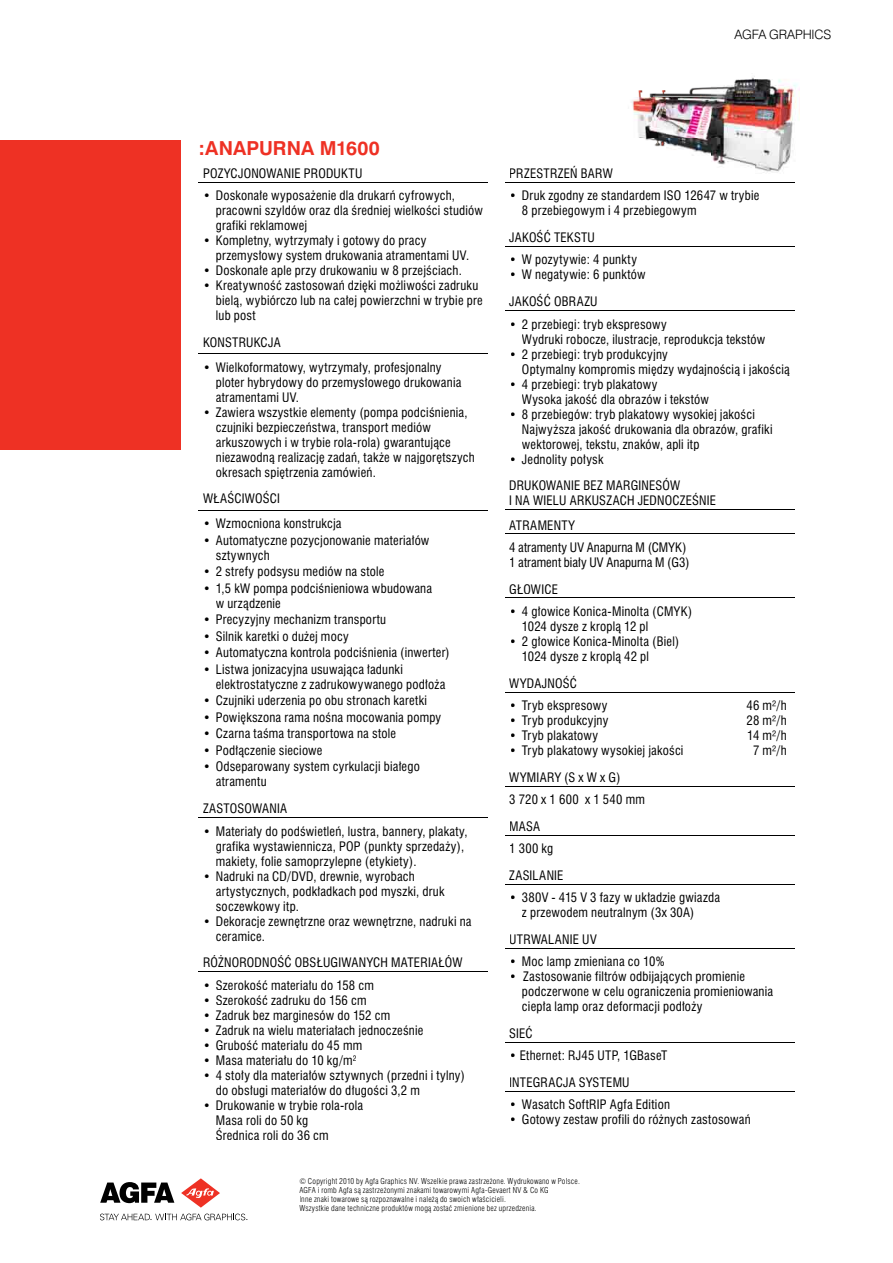
<style>
.page{position:relative;width:893px;height:1263px;background:#fff}
.page>*{position:absolute;margin:0;border:0;box-sizing:border-box;transform-origin:0 0}
.t1{font:700 18px "Swis 721 PL";letter-spacing:.005em;color:#ee3124}
.t2{font:12px/15px "Swis 721 Cn PL";letter-spacing:.02em;color:#000}
.t3{font:12px "Swis 721 Cn PL";color:#000}
.t4{font:12px "Swis 721 Lt PL";letter-spacing:-.015em;color:#000}
.t5{font:7.5px/9px "Swis 721 Lt Cn PL";letter-spacing:.03em;color:#000}
</style>
<div class="page">
<svg style="left:100px;top:1213px;width:147px;height:7px"></svg>
<svg style="left:100px;top:1182px;width:74px;height:21px"></svg>
<svg style="left:181px;top:1178px;width:39px;height:29px"></svg>
<img style="left:631px;top:76px;width:168px;height:97px">
<div style="left:0;top:140px;width:180px;height:310px;background:#ee3124"></div>
<hr style="left:199px;top:182px;width:289px;height:1px;background:#000">
<hr style="left:199px;top:353px;width:289px;height:1px;background:#000">
<hr style="left:199px;top:510px;width:289px;height:1px;background:#000">
<hr style="left:199px;top:817px;width:289px;height:1px;background:#000">
<hr style="left:199px;top:971px;width:289px;height:1px;background:#000">
<hr style="left:505px;top:246px;width:289px;height:1px;background:#000">
<hr style="left:505px;top:310px;width:289px;height:1px;background:#000">
<hr style="left:505px;top:509px;width:289px;height:1px;background:#000">
<hr style="left:505px;top:598px;width:289px;height:1px;background:#000">
<hr style="left:505px;top:692px;width:289px;height:1px;background:#000">
<hr style="left:505px;top:533px;width:289px;height:1px;background:#000">
<hr style="left:505px;top:182px;width:289px;height:1px;background:#000">
<hr style="left:505px;top:786px;width:289px;height:1px;background:#000">
<hr style="left:505px;top:835px;width:289px;height:1px;background:#000">
<hr style="left:505px;top:884px;width:289px;height:1px;background:#000">
<hr style="left:505px;top:948px;width:289px;height:1px;background:#000">
<hr style="left:505px;top:1042px;width:289px;height:1px;background:#000">
<hr style="left:505px;top:1091px;width:289px;height:1px;background:#000">
<p class="t4" style="left:735px;top:27px;width:98px">AGFA GRAPHICS</p>
<h1 class="t1" style="left:199px;top:136px;width:182px">:ANAPURNA M1600</h1>
<p class="t2" style="left:203px;top:166px;width:161px">POZYCJONOWANIE PRODUKTU</p>
<p class="t2" style="left:216px;top:188px;width:269px;text-indent:-13px">• Doskonałe wyposażenie dla drukarń cyfrowych, pracowni szyldów oraz dla średniej wielkości studiów grafiki reklamowej</p>
<p class="t2" style="left:216px;top:233px;width:255px;text-indent:-13px">• Kompletny, wytrzymały i gotowy do pracy przemysłowy system drukowania atramentami UV.</p>
<p class="t2" style="left:203px;top:263px;width:260px">• Doskonałe aple przy drukowaniu w 8 przejściach.</p>
<p class="t2" style="left:216px;top:278px;width:268px;text-indent:-13px">• Kreatywność zastosowań dzięki możliwości zadruku bielą, wybiórczo lub na całej powierzchni w trybie pre lub post</p>
<p class="t2" style="left:203px;top:335px;width:79px">KONSTRUKCJA</p>
<p class="t2" style="left:216px;top:359px;width:247px;text-indent:-13px">• Wielkoformatowy, wytrzymały, profesjonalny ploter hybrydowy do przemysłowego drukowania atramentami UV.</p>
<p class="t2" style="left:216px;top:404px;width:261px;text-indent:-13px">• Zawiera wszystkie elementy (pompa podciśnienia, czujniki bezpieczeństwa, transport mediów arkuszowych i w trybie rola-rola) gwarantujące niezawodną realizację zadań, także w najgorętszych okresach spiętrzenia zamówień.</p>
<p class="t2" style="left:203px;top:491px;width:78px">WŁAŚCIWOŚCI</p>
<p class="t2" style="left:203px;top:516px;width:140px">• Wzmocniona konstrukcja</p>
<p class="t2" style="left:216px;top:533px;width:215px;text-indent:-13px">• Automatyczne pozycjonowanie materiałów sztywnych</p>
<p class="t2" style="left:203px;top:564px;width:183px">• 2 strefy podsysu mediów na stole</p>
<p class="t2" style="left:216px;top:581px;width:218px;text-indent:-13px">• 1,5 kW pompa podciśnieniowa wbudowana w urządzenie</p>
<p class="t2" style="left:203px;top:612px;width:185px">• Precyzyjny mechanizm transportu</p>
<p class="t2" style="left:203px;top:629px;width:147px">• Silnik karetki o dużej mocy</p>
<p class="t2" style="left:203px;top:645px;width:248px">• Automatyczna kontrola podciśnienia (inwerter)</p>
<p class="t2" style="left:216px;top:662px;width:231px;text-indent:-13px">• Listwa jonizacyjna usuwająca ładunki elektrostatyczne z zadrukowywanego podłoża</p>
<p class="t2" style="left:203px;top:693px;width:225px">• Czujniki uderzenia po obu stronach karetki</p>
<p class="t2" style="left:203px;top:710px;width:240px">• Powiększona rama nośna mocowania pompy</p>
<p class="t2" style="left:203px;top:726px;width:195px">• Czarna taśma transportowa na stole</p>
<p class="t2" style="left:203px;top:743px;width:121px">• Podłączenie sieciowe</p>
<p class="t2" style="left:216px;top:759px;width:206px;text-indent:-13px">• Odseparowany system cyrkulacji białego atramentu</p>
<p class="t2" style="left:203px;top:801px;width:86px">ZASTOSOWANIA</p>
<p class="t2" style="left:216px;top:823px;width:253px;text-indent:-13px">• Materiały do podświetleń, lustra, bannery, plakaty, grafika wystawiennicza, POP (punkty sprzedaży), makiety, folie samoprzylepne (etykiety).</p>
<p class="t2" style="left:216px;top:868px;width:230px;text-indent:-13px">• Nadruki na CD/DVD, drewnie, wyrobach artystycznych, podkładkach pod myszki, druk soczewkowy itp.</p>
<p class="t2" style="left:216px;top:913px;width:257px;text-indent:-13px">• Dekoracje zewnętrzne oraz wewnętrzne, nadruki na ceramice.</p>
<p class="t2" style="left:203px;top:955px;width:261px">RÓŻNORODNOŚĆ OBSŁUGIWANYCH MATERIAŁÓW</p>
<p class="t2" style="left:203px;top:977px;width:172px">• Szerokość materiału do 158 cm</p>
<p class="t2" style="left:203px;top:992px;width:165px">• Szerokość zadruku do 156 cm</p>
<p class="t2" style="left:203px;top:1007px;width:189px">• Zadruk bez marginesów do 152 cm</p>
<p class="t2" style="left:203px;top:1022px;width:222px">• Zadruk na wielu materiałach jednocześnie</p>
<p class="t2" style="left:203px;top:1037px;width:161px">• Grubość materiału do 45 mm</p>
<p class="t2" style="left:203px;top:1052px;width:155px">• Masa materiału do 10 kg/m<sup>2</sup></p>
<p class="t2" style="left:216px;top:1067px;width:250px;text-indent:-13px">• 4 stoły dla materiałów sztywnych (przedni i tylny) do obsługi materiałów do długości 3,2 m</p>
<p class="t2" style="left:216px;top:1097px;width:149px;text-indent:-13px">• Drukowanie w trybie rola-rola<br>Masa roli do 50 kg<br>Średnica roli do 36 cm</p>
<p class="t2" style="left:509px;top:166px;width:105px">PRZESTRZEŃ BARW</p>
<p class="t2" style="left:522px;top:188px;width:239px;text-indent:-13px">• Druk zgodny ze standardem ISO 12647 w trybie<br>8 przebiegowym i 4 przebiegowym</p>
<p class="t2" style="left:509px;top:230px;width:87px">JAKOŚĆ TEKSTU</p>
<p class="t2" style="left:509px;top:252px;width:129px">• W pozytywie: 4 punkty</p>
<p class="t2" style="left:509px;top:267px;width:138px">• W negatywie: 6 punktów</p>
<p class="t2" style="left:509px;top:294px;width:90px">JAKOŚĆ OBRAZU</p>
<p class="t2" style="left:522px;top:316px;width:245px;text-indent:-13px">• 2 przebiegi: tryb ekspresowy<br>Wydruki robocze, ilustracje, reprodukcja tekstów</p>
<p class="t2" style="left:522px;top:346px;width:269px;text-indent:-13px">• 2 przebiegi: tryb produkcyjny<br>Optymalny kompromis między wydajnością i jakością</p>
<p class="t2" style="left:522px;top:376px;width:189px;text-indent:-13px">• 4 przebiegi: tryb plakatowy<br>Wysoka jakość dla obrazów i tekstów</p>
<p class="t2" style="left:522px;top:406px;width:252px;text-indent:-13px">• 8 przebiegów: tryb plakatowy wysokiej jakości<br>Najwyższa jakość drukowania dla obrazów, grafiki wektorowej, tekstu, znaków, apli itp</p>
<p class="t2" style="left:509px;top:451px;width:96px">• Jednolity połysk</p>
<p class="t2" style="left:509px;top:478px;width:208px">DRUKOWANIE BEZ MARGINESÓW<br>I NA WIELU ARKUSZACH JEDNOCZEŚNIE</p>
<p class="t2" style="left:509px;top:514px;width:179px;line-height:22.4px">ATRAMENTY<br>4 atramenty UV Anapurna M (CMYK)</p>
<p class="t3" style="left:509px;top:555px;width:182px">1 atrament biały UV Anapurna M (G3)</p>
<p class="t2" style="left:509px;top:582px;width:50px">GŁOWICE</p>
<p class="t2" style="left:522px;top:604px;width:172px;text-indent:-13px">• 4 głowice Konica-Minolta (CMYK)<br>1024 dysze z kroplą 12 pl</p>
<p class="t2" style="left:522px;top:634px;width:159px;text-indent:-13px">• 2 głowice Konica-Minolta (Biel)<br>1024 dysze z kroplą 42 pl</p>
<p class="t2" style="left:509px;top:676px;width:69px">WYDAJNOŚĆ</p>
<p class="t2" style="left:509px;top:698px;width:100px">• Tryb ekspresowy</p>
<p class="t2" style="left:746px;top:698px;width:42px">46 m²/h</p>
<p class="t2" style="left:509px;top:713px;width:101px">• Tryb produkcyjny</p>
<p class="t2" style="left:746px;top:713px;width:42px">28 m²/h</p>
<p class="t2" style="left:509px;top:728px;width:90px">• Tryb plakatowy</p>
<p class="t2" style="left:747px;top:728px;width:41px">14 m²/h</p>
<p class="t2" style="left:509px;top:743px;width:176px">• Tryb plakatowy wysokiej jakości</p>
<p class="t2" style="left:753px;top:743px;width:35px">7 m²/h</p>
<p class="t2" style="left:509px;top:766px;width:137px;line-height:22.4px">WYMIARY (S x W x G)<br>3 720 x 1 600 x 1 540 mm</p>
<p class="t2" style="left:509px;top:815px;width:45px;line-height:22.4px">MASA<br>1 300 kg</p>
<p class="t2" style="left:509px;top:868px;width:56px">ZASILANIE</p>
<p class="t2" style="left:522px;top:890px;width:200px;text-indent:-13px">• 380V - 415 V 3 fazy w układzie gwiazda z przewodem neutralnym (3x 30A)</p>
<p class="t2" style="left:509px;top:932px;width:89px">UTRWALANIE UV</p>
<p class="t2" style="left:509px;top:954px;width:157px">• Moc lamp zmieniana co 10%</p>
<p class="t2" style="left:522px;top:969px;width:253px;text-indent:-13px">• Zastosowanie filtrów odbijających promienie podczerwone w celu ograniczenia promieniowania ciepła lamp oraz deformacji podłoży</p>
<p class="t2" style="left:509px;top:1026px;width:25px">SIEĆ</p>
<p class="t2" style="left:509px;top:1048px;width:160px">• Ethernet: RJ45 UTP, 1GBaseT</p>
<p class="t2" style="left:509px;top:1075px;width:122px">INTEGRACJA SYSTEMU</p>
<p class="t2" style="left:509px;top:1097px;width:162px">• Wasatch SoftRIP Agfa Edition</p>
<p class="t2" style="left:509px;top:1112px;width:243px">• Gotowy zestaw profili do różnych zastosowań</p>
<p class="t5" style="left:299px;top:1176px;width:282px">© Copyright 2010 by Agfa Graphics NV. Wszelkie prawa zastrzeżone. Wydrukowano w Polsce.<br>AGFA i romb Agfa są zastrzeżonymi znakami towarowymi Agfa-Gevaert NV &amp; Co KG<br>Inne znaki towarowe są rozpoznawalne i należą do swoich właścicieli.<br>Wszystkie dane techniczne produktów mogą zostać zmienione bez uprzedzenia.</p>
</div>
